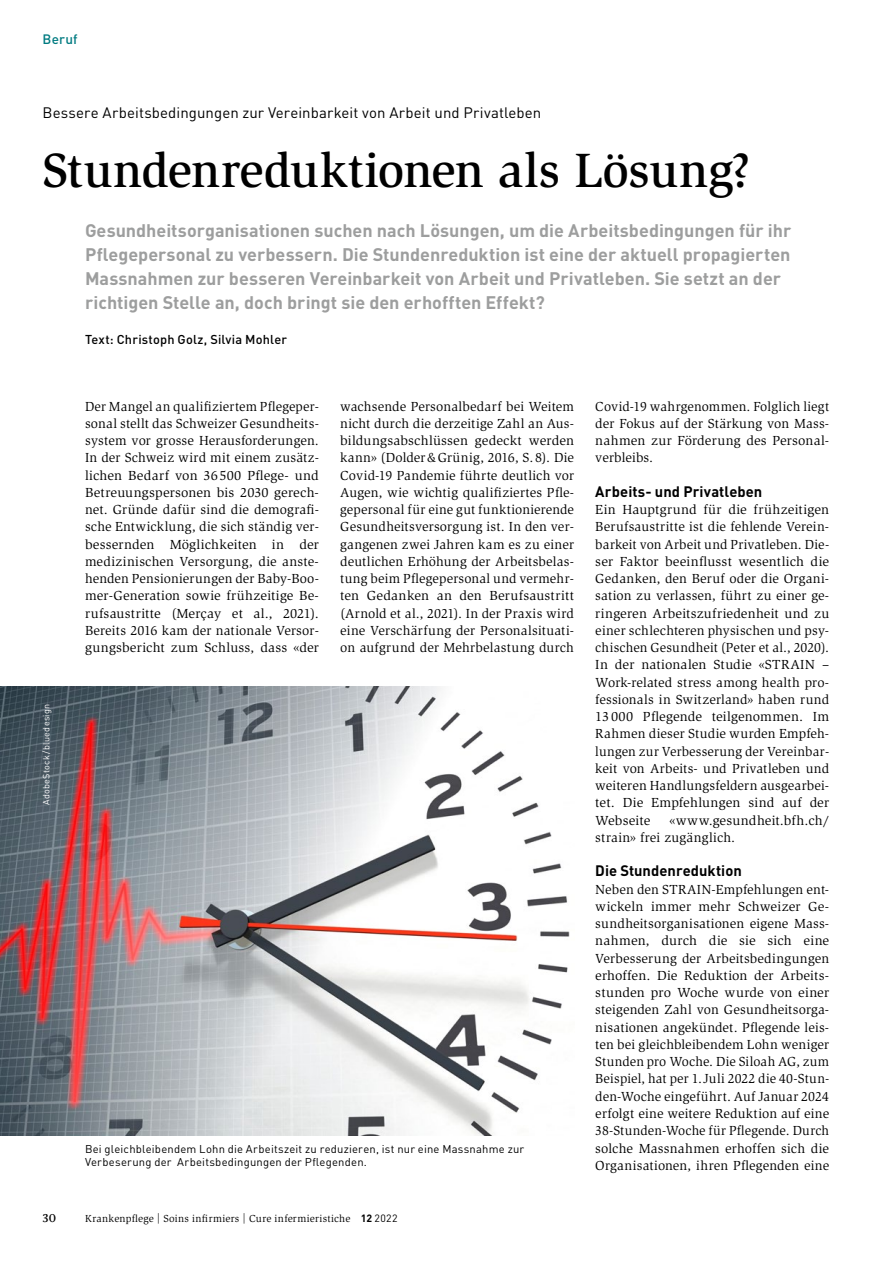
<style>
.page{position:relative;width:893px;height:1263px;background:#fff}
.page>*{position:absolute;margin:0;border:0;box-sizing:border-box;transform-origin:0 0}
.t1{font:500 49.5px "Slimbach Std";letter-spacing:-.005em;color:#000}
.t2{font:700 18px/24px "DIN Pro";color:#9d9e9e}
.t3{font:15px "DIN Pro";letter-spacing:.01em;color:#000}
.t4{font:700 15px "DIN Pro";letter-spacing:.005em;color:#000}
.t5{font:13.5px/17.2px "Slimbach Std";letter-spacing:.015em;color:#000;text-align:justify}
.t6{font:500 13.5px "DIN Pro";letter-spacing:.015em;color:#007b81}
.t7{font:500 12.75px "DIN Pro";letter-spacing:.015em;color:#000}
.t8{font:700 12px "Esta Pro";color:#000}
.t9{font:11.25px/13.5px "DIN Pro";letter-spacing:.02em;color:#000}
.t10{font:10.5px "Slimbach Std";letter-spacing:.025em;color:#000}
.t11{font:9px "DIN Pro";letter-spacing:.025em;color:#fff}
.s1{font-family:"DIN Pro";font-weight:700}
.s2{font-family:"DIN Pro"}
</style>
<div class="page">
<img style="left:0;top:687px;width:570px;height:448px">
<p class="t6" style="left:43px;top:30px;width:37px">Beruf</p>
<p class="t3" style="left:43px;top:103px;width:500px">Bessere Arbeitsbedingungen zur Vereinbarkeit von Arbeit und Privatleben</p>
<h1 class="t1" style="left:43px;top:141px;width:710px">Stundenreduktionen als Lösung?</h1>
<p class="t11" style="left:40px;top:805px;width:103px;rotate:-90deg">AdobeStock/bluedesign</p>
<p class="t2" style="left:85px;top:218px;width:708px">Gesundheitsorganisationen suchen nach Lösungen, um die Arbeitsbedingungen für ihr Pflegepersonal zu verbessern. Die Stundenreduktion ist eine der aktuell propagierten Massnahmen zur besseren Vereinbarkeit von Arbeit und Privatleben. Sie setzt an der richtigen Stelle an, doch bringt sie den erhofften Effekt?</p>
<p class="t7" style="left:85px;top:330px;width:203px">Text: Christoph Golz, Silvia Mohler</p>
<p class="t5" style="left:85px;top:398px;width:235px">Der Mangel an qualifiziertem Pflegeper&shy;sonal stellt das Schweizer Gesundheits&shy;system vor grosse Herausforderungen.<br>In der Schweiz wird mit einem zusätz&shy;lichen Bedarf von 36500 Pflege- und Betreuungspersonen bis 2030 gerech&shy;net. Gründe dafür sind die demografi&shy;sche Entwicklung, die sich ständig ver&shy;bessernden Möglichkeiten in der medizinischen Versorgung, die anste&shy;henden Pensionierungen der Baby-Boo&shy;mer-Generation sowie frühzeitige Be&shy;rufsaustritte (Merçay et al., 2021).<br>Bereits 2016 kam der nationale Versor&shy;gungsbericht zum Schluss, dass «der</p>
<p class="t5" style="left:340px;top:398px;width:235px">wachsende Personalbedarf bei Weitem nicht durch die derzeitige Zahl an Aus&shy;bildungsabschlüssen gedeckt werden kann» (Dolder&amp;Grünig, 2016, S.8). Die Covid-19 Pandemie führte deutlich vor Augen, wie wichtig qualifiziertes Pfle&shy;gepersonal für eine gut funktionierende Gesundheitsversorgung ist. In den ver&shy;gangenen zwei Jahren kam es zu einer deutlichen Erhöhung der Arbeitsbelas&shy;tung beim Pflegepersonal und vermehr&shy;ten Gedanken an den Berufsaustritt (Arnold et al., 2021). In der Praxis wird eine Verschärfung der Personalsituati&shy;on aufgrund der Mehrbelastung durch</p>
<p class="t5" style="left:595px;top:398px;width:235px">Covid-19 wahrgenommen. Folglich liegt der Fokus auf der Stärkung von Mass&shy;nahmen zur Förderung des Personal&shy;verbleibs.</p>
<p class="t4" style="left:595px;top:481px;width:168px">Arbeits- und Privatleben</p>
<p class="t5" style="left:595px;top:501px;width:235px">Ein Hauptgrund für die frühzeitigen Berufsaustritte ist die fehlende Verein&shy;barkeit von Arbeit und Privatleben. Die&shy;ser Faktor beeinflusst wesentlich die Gedanken, den Beruf oder die Organi&shy;sation zu verlassen, führt zu einer ge&shy;ringeren Arbeitszufriedenheit und zu einer schlechteren physischen und psy&shy;chischen Gesundheit (Peter et al., 2020).<br>In der nationalen Studie «STRAIN – Work-related stress among health pro&shy;fessionals in Switzerland» haben rund 13000 Pflegende teilgenommen. Im Rahmen dieser Studie wurden Empfeh&shy;lungen zur Verbesserung der Vereinbar&shy;keit von Arbeits- und Privatleben und weiteren Handlungsfeldern ausgearbei&shy;tet. Die Empfehlungen sind auf der Webseite</p>
<p class="t5" style="left:595px;top:812px;width:235px;text-indent:74px">«www.gesundheit.bfh.ch/ strain» frei zugänglich.</p>
<p class="t4" style="left:595px;top:861px;width:148px">Die Stundenreduktion</p>
<p class="t5" style="left:595px;top:881px;width:235px">Neben den STRAIN-Empfehlungen ent&shy;wickeln immer mehr Schweizer Ge&shy;sundheitsorganisationen eigene Mass&shy;nahmen, durch die sie sich eine Verbesserung der Arbeitsbedingungen erhoffen. Die Reduktion der Arbeits&shy;stunden pro Woche wurde von einer steigenden Zahl von Gesundheitsorga&shy;nisationen angekündet. Pflegende leis&shy;ten bei gleichbleibendem Lohn weniger Stunden pro Woche. Die Siloah AG, zum Beispiel, hat per 1. Juli 2022 die 40-Stun&shy;den-Woche eingeführt. Auf Januar 2024 erfolgt eine weitere Reduktion auf eine 38-Stunden-Woche für Pflegende. Durch solche Massnahmen erhoffen sich die Organisationen, ihren Pflegenden eine</p>
<p class="t9" style="left:85px;top:1141px;width:441px">Bei gleichbleibendem Lohn die Arbeitszeit zu reduzieren, ist nur eine Massnahme zur<br>Verbeserung der Arbeitsbedingungen der Pflegenden.</p>
<p class="t8" style="left:43px;top:1209px;width:15px">30</p>
<p class="t10" style="left:85px;top:1212px;width:314px">Krankenpflege | Soins infirmiers | Cure infermieristiche <span class="s1">12</span> <span class="s2">2022</span></p>
</div>
